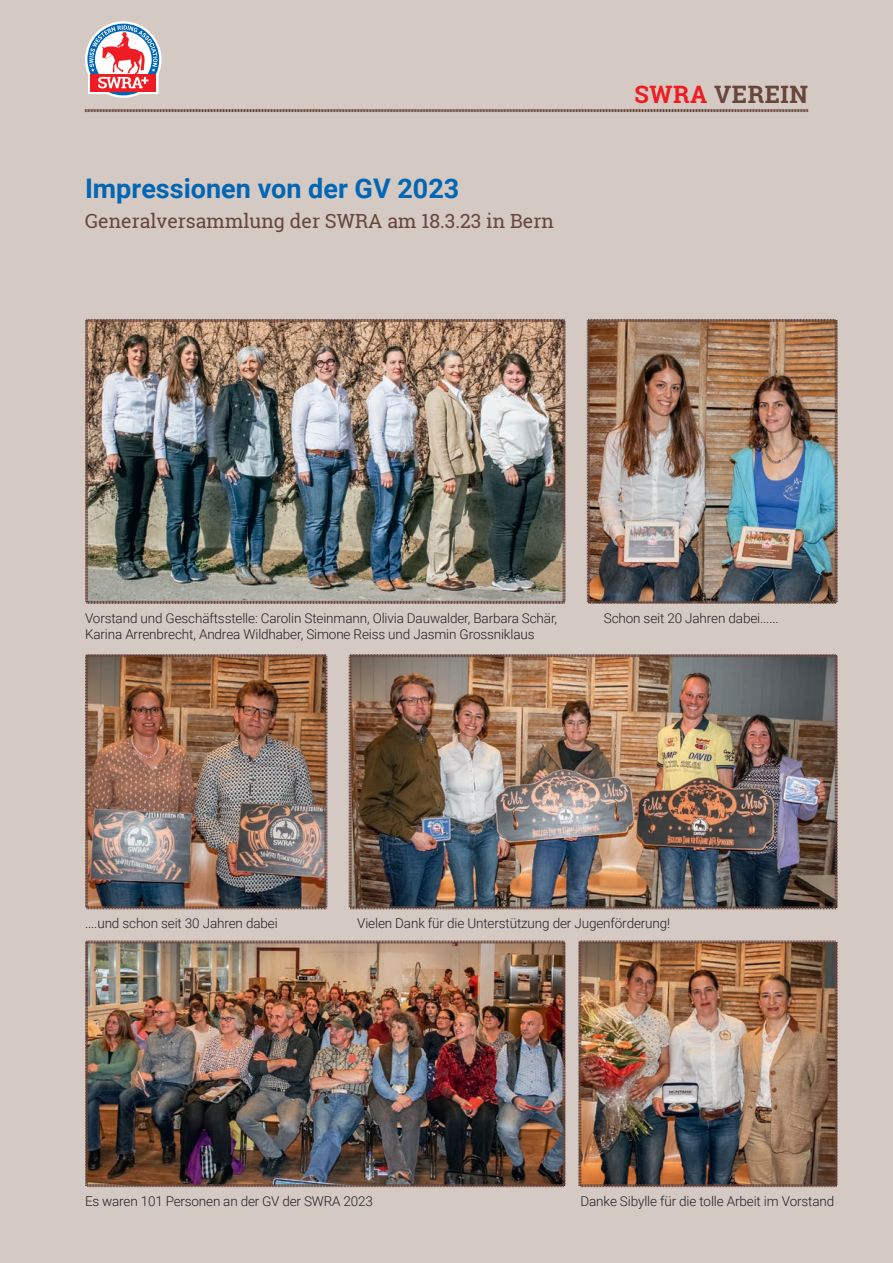
<style>
.page{position:relative;width:893px;height:1263px;background:#d5c9c4}
.page>*{position:absolute;margin:0;border:0;box-sizing:border-box;transform-origin:0 0}
.t1{font:700 27px "Roboto";color:#0166b3}
.t2{font:700 24px "Roboto Slab";letter-spacing:.02em;color:#67463c}
.t3{font:19.5px "Roboto Slab";color:#67463c}
.t4{font:300 13.5px/16.2px "Roboto";letter-spacing:-.01em;color:#231f20}
.s1{color:#ee1d23}
</style>
<div class="page">
<img style="left:85px;top:319px;width:481px;height:285px">
<img style="left:85px;top:940px;width:481px;height:248px">
<img style="left:586px;top:319px;width:252px;height:285px">
<img style="left:85px;top:654px;width:243px;height:256px">
<img style="left:578px;top:940px;width:260px;height:248px">
<img style="left:348px;top:654px;width:490px;height:256px">
<svg style="left:85px;top:109px;width:723px;height:3px;background:#8c726a"></svg>
<svg style="left:85px;top:21px;width:77px;height:77px"></svg>
<h1 class="t1" style="left:85px;top:170px;width:376px">Impressionen von der GV 2023</h1>
<h3 class="t3" style="left:85px;top:208px;width:470px">Generalversammlung der SWRA am 18.3.23 in Bern</h3>
<h2 class="t2" style="left:635px;top:78px;width:175px"><span class="s1">SWRA</span> VEREIN</h2>
<p class="t4" style="left:85px;top:609px;width:474px">Vorstand und Geschäftsstelle: Carolin Steinmann, Olivia Dauwalder, Barbara Schär,<br>Karina Arrenbrecht, Andrea Wildhaber, Simone Reiss und Jasmin Grossniklaus</p>
<p class="t4" style="left:604px;top:609px;width:176px">Schon seit 20 Jahren dabei......</p>
<p class="t4" style="left:85px;top:915px;width:194px">....und schon seit 30 Jahren dabei</p>
<p class="t4" style="left:357px;top:915px;width:315px">Vielen Dank für die Unterstützung der Jugenförderung!</p>
<p class="t4" style="left:85px;top:1192px;width:289px">Es waren 101 Personen an der GV der SWRA 2023</p>
<p class="t4" style="left:580px;top:1192px;width:255px">Danke Sibylle für die tolle Arbeit im Vorstand</p>
</div>
